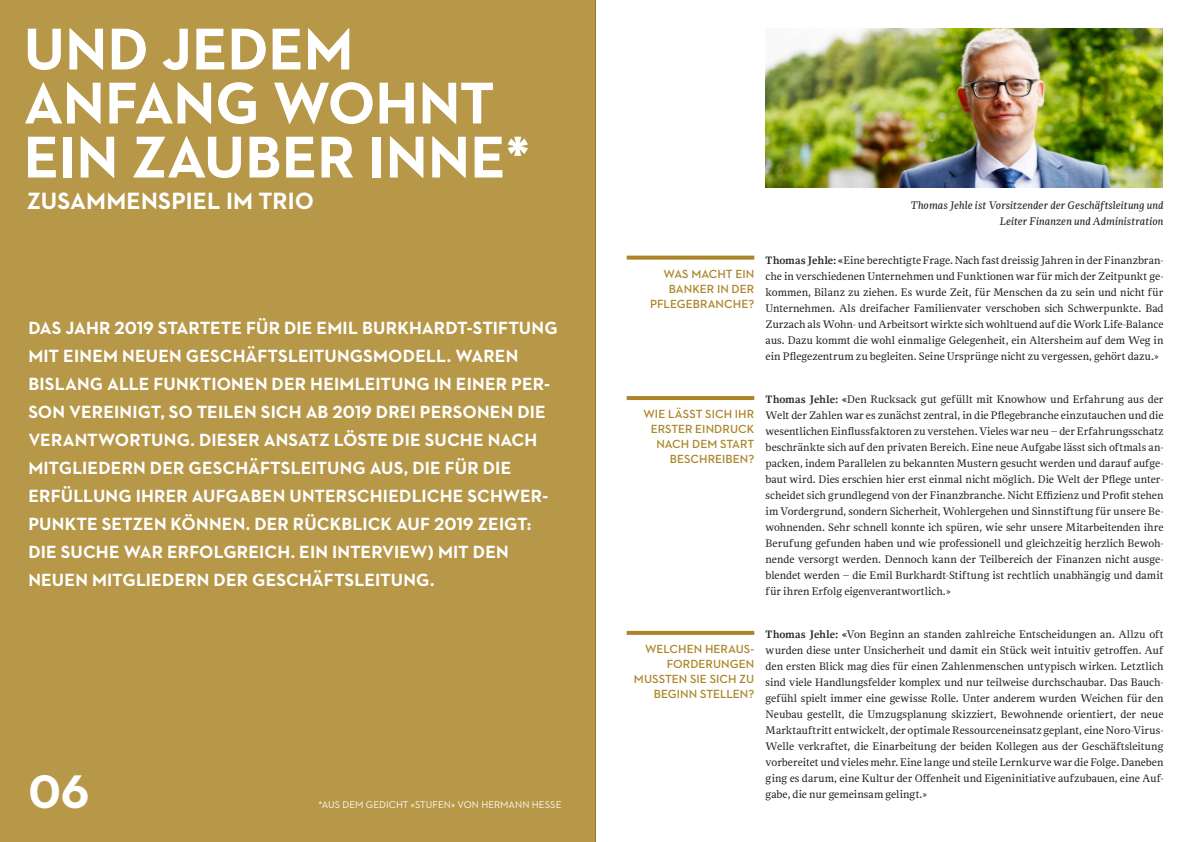
<style>
.page{position:relative;width:1191px;height:842px;background:#fff}
.page>*{position:absolute;margin:0;border:0;box-sizing:border-box;transform-origin:0 0}
.t1{font:700 60px/54px "Neutraface 2 Text";letter-spacing:-.005em;color:#fff}
.t2{font:700 48px "Neutraface 2 Text";color:#fff}
.t3{font:700 24px "Neutraface 2 Text";letter-spacing:.005em;color:#fff}
.t4{font:700 18px/28px "Neutraface 2 Text";letter-spacing:.005em;color:#fff}
.t5{font:600 12px/15px "Neutraface 2 Text";color:#ab8527;text-align:right}
.t6{font:11px/16px "NN Rekja Word";color:#231f20;text-align:justify}
.t7{font:italic 11px/16px "NN Rekja Word";letter-spacing:.005em;color:#231f20;text-align:right}
.t8{font:10px "Neutraface 2 Text";letter-spacing:.005em;color:#fff}
.s1{font-weight:700}
</style>
<div class="page">
<hr style="left:595px;top:0;width:1px;height:842px;background:#231f20">
<div style="left:0;top:0;width:595px;height:842px;background:#b79748"></div>
<svg style="left:626px;top:256px;width:128px;height:4px"></svg>
<hr style="left:626px;top:396px;width:128px;height:4px;background:#ab8527">
<img style="left:765px;top:28px;width:397px;height:159px">
<svg style="left:626px;top:631px;width:128px;height:4px"></svg>
<p class="t1" style="left:24px;top:22px;width:508px">UND JEDEM<br>ANFANG WOHNT<br>EIN ZAUBER INNE*</p>
<p class="t3" style="left:27px;top:186px;width:288px">ZUSAMMENSPIEL IM TRIO</p>
<p class="t7" style="left:910px;top:197px;width:254px">Thomas Jehle ist Vorsitzender der Geschäftsleitung und<br>Leiter Finanzen und Administration</p>
<p class="t4" style="left:28px;top:314px;width:531px">DAS JAHR 2019 STARTETE FÜR DIE EMIL BURKHARDT-STIFTUNG MIT EINEM NEUEN GESCHÄFTSLEITUNGSMODELL. WAREN BISLANG ALLE FUNKTIONEN DER HEIMLEITUNG IN EINER PER-SON VEREINIGT, SO TEILEN SICH AB 2019 DREI PERSONEN DIE VERANTWORTUNG. DIESER ANSATZ LÖSTE DIE SUCHE NACH MITGLIEDERN DER GESCHÄFTSLEITUNG AUS, DIE FÜR DIE ERFÜLLUNG IHRER AUFGABEN UNTERSCHIEDLICHE SCHWER-PUNKTE SETZEN KÖNNEN. DER RÜCKBLICK AUF 2019 ZEIGT:<br>DIE SUCHE WAR ERFOLGREICH. EIN INTERVIEW) MIT DEN NEUEN MITGLIEDERN DER GESCHÄFTSLEITUNG.</p>
<p class="t2" style="left:28px;top:761px;width:63px">06</p>
<p class="t8" style="left:319px;top:798px;width:244px">*AUS DEM GEDICHT «STUFEN» VON HERMANN HESSE</p>
<p class="t5" style="left:650px;top:266px;width:106px">WAS MACHT EIN<br>BANKER IN DER<br>PFLEGEBRANCHE?</p>
<p class="t5" style="left:643px;top:406px;width:112px">WIE LÄSST SICH IHR<br>ERSTER EINDRUCK<br>NACH DEM START<br>BESCHREIBEN?</p>
<p class="t5" style="left:634px;top:641px;width:122px">WELCHEN HERAUS-<br>FORDERUNGEN<br>MUSSTEN SIE SICH ZU<br>BEGINN STELLEN?</p>
<p class="t6" style="left:765px;top:252px;width:399px"><span class="s1">Thomas Jehle: «</span>Eine berechtigte Frage. Nach fast dreissig Jahren in der Finanzbran&shy;che in verschiedenen Unternehmen und Funktionen war für mich der Zeitpunkt ge&shy;kommen, Bilanz zu ziehen. Es wurde Zeit, für Menschen da zu sein und nicht für Unternehmen. Als dreifacher Familienvater verschoben sich Schwerpunkte. Bad Zurzach als Wohn- und Arbeitsort wirkte sich wohltuend auf die Work Life-Balance aus. Dazu kommt die wohl einmalige Gelegenheit, ein Altersheim auf dem Weg in ein Pflegezentrum zu begleiten. Seine Ursprünge nicht zu vergessen, gehört dazu.»</p>
<p class="t6" style="left:765px;top:391px;width:399px"><span class="s1">Thomas Jehle: «</span>Den Rucksack gut gefüllt mit Knowhow und Erfahrung aus der Welt der Zahlen war es zunächst zentral, in die Pflegebranche einzutauchen und die wesentlichen Einflussfaktoren zu verstehen. Vieles war neu – der Erfahrungsschatz beschränkte sich auf den privaten Bereich. Eine neue Aufgabe lässt sich oftmals an&shy;packen, indem Parallelen zu bekannten Mustern gesucht werden und darauf aufge&shy;baut wird. Dies erschien hier erst einmal nicht möglich. Die Welt der Pflege unter&shy;scheidet sich grundlegend von der Finanzbranche. Nicht Effizienz und Profit stehen im Vordergrund, sondern Sicherheit, Wohlergehen und Sinnstiftung für unsere Be&shy;wohnenden. Sehr schnell konnte ich spüren, wie sehr unsere Mitarbeitenden ihre Berufung gefunden haben und wie professionell und gleichzeitig herzlich Bewoh&shy;nende versorgt werden. Dennoch kann der Teilbereich der Finanzen nicht ausge&shy;blendet werden – die Emil Burkhardt-Stiftung ist rechtlich unabhängig und damit für ihren Erfolg eigenverantwortlich.»</p>
<p class="t6" style="left:765px;top:627px;width:399px"><span class="s1">Thomas Jehle: «</span>Von Beginn an standen zahlreiche Entscheidungen an. Allzu oft wurden diese unter Unsicherheit und damit ein Stück weit intuitiv getroffen. Auf den ersten Blick mag dies für einen Zahlenmenschen untypisch wirken. Letztlich sind viele Handlungsfelder komplex und nur teilweise durchschaubar. Das Bauch&shy;gefühl spielt immer eine gewisse Rolle. Unter anderem wurden Weichen für den Neubau gestellt, die Umzugsplanung skizziert, Bewohnende orientiert, der neue Marktauftritt entwickelt, der optimale Ressourceneinsatz geplant, eine Noro-Virus-Welle verkraftet, die Einarbeitung der beiden Kollegen aus der Geschäftsleitung vorbereitet und vieles mehr. Eine lange und steile Lernkurve war die Folge. Daneben ging es darum, eine Kultur der Offenheit und Eigeninitiative aufzubauen, eine Auf&shy;gabe, die nur gemeinsam gelingt.»</p>
</div>
